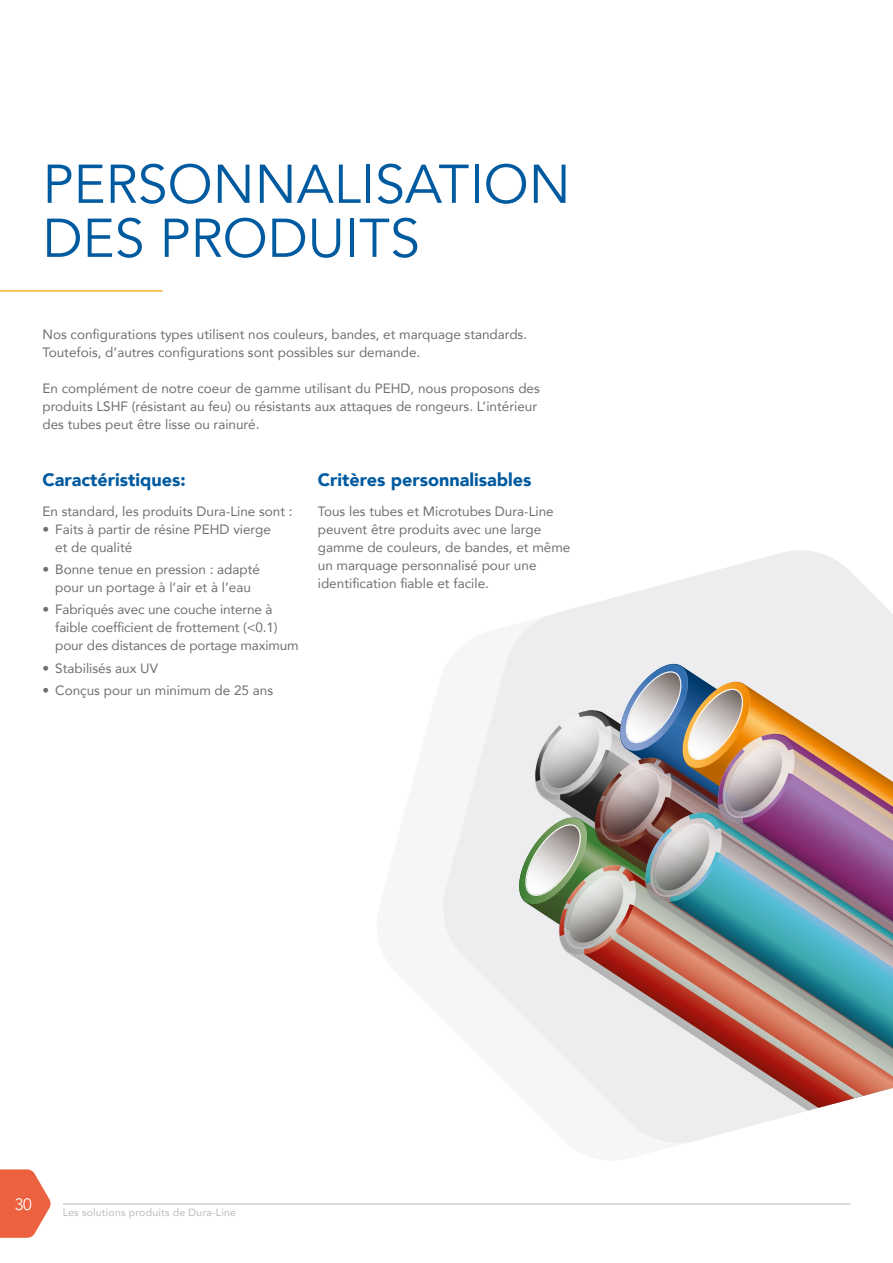
<style>
.page{position:relative;width:893px;height:1263px;background:#fff}
.page>*{position:absolute;margin:0;border:0;box-sizing:border-box;transform-origin:0 0}
._1_Heading_main{font:54px/54px "Avenir";color:#005aa0}
.Text_heading{font:900 18px "Avenir";color:#005aa0}
.t1{font:300 16.5px "Avenir";color:#fff}
.Body_text{font:13.5px/18px "Avenir";color:#716e6d}
.t2{font:10.5px "Avenir";letter-spacing:.02em;color:#bdbab8}
</style>
<div class="page">
<svg style="left:0;top:1169px;width:51px;height:69px"></svg>
<svg style="left:443px;top:550px;width:450px;height:593px;fill:#eeeef0"></svg>
<div style="left:519px;top:1048px;width:40px;height:56px;background:#f6f6f7"></div>
<svg style="left:559px;top:1048px;width:36px;height:83px"></svg>
<svg style="left:595px;top:1048px;width:50px;height:83px"></svg>
<svg style="left:645px;top:1048px;width:248px;height:83px"></svg>
<img style="left:516px;top:664px;width:377px;height:384px">
<hr style="left:0;top:290px;width:163px;height:2px;background:#f9b237">
<hr style="left:63px;top:1203px;width:787px;height:1px;background:#bdbab8">
<p class="_1_Heading_main" style="left:43px;top:158px;width:530px">PERSONNALISATION<br>DES PRODUITS</p>
<p class="Body_text" style="left:43px;top:324px;width:486px">Nos configurations types utilisent nos couleurs, bandes, et marquage standards.<br>Toutefois, d’autres configurations sont possibles sur demande.</p>
<p class="Body_text" style="left:43px;top:378px;width:499px">En complément de notre coeur de gamme utilisant du PEHD, nous proposons des produits LSHF (résistant au feu) ou résistants aux attaques de rongeurs. L’intérieur des tubes peut être lisse ou rainuré.</p>
<p class="Text_heading" style="left:43px;top:464px;width:145px">Caractéristiques:</p>
<p class="Body_text" style="left:43px;top:502px;width:252px">En standard, les produits Dura-Line sont :</p>
<p class="Body_text" style="left:55px;top:520px;width:217px;text-indent:-13px">• Faits à partir de résine PEHD vierge et de qualité</p>
<p class="Body_text" style="left:43px;top:560px;width:219px;text-align:center">• Bonne tenue en pression : adapté pour un portage à l’air et à l’eau</p>
<p class="Body_text" style="left:55px;top:600px;width:245px;text-indent:-13px">• Fabriqués avec une couche interne à faible coefficient de frottement (&lt;0.1) pour des distances de portage maximum</p>
<p class="Body_text" style="left:43px;top:658px;width:117px">• Stabilisés aux UV</p>
<p class="Body_text" style="left:43px;top:681px;width:232px">• Conçus pour un minimum de 25 ans</p>
<p class="Text_heading" style="left:318px;top:464px;width:215px">Critères personnalisables</p>
<p class="Body_text" style="left:318px;top:502px;width:254px">Tous les tubes et Microtubes Dura-Line peuvent être produits avec une large gamme de couleurs, de bandes, et même un marquage personnalisé pour une identification fiable et facile.</p>
<p class="t1" style="left:15px;top:1194px;width:18px">30</p>
<p class="t2" style="left:63px;top:1204px;width:175px">Les solutions produits de Dura-Line</p>
</div>
